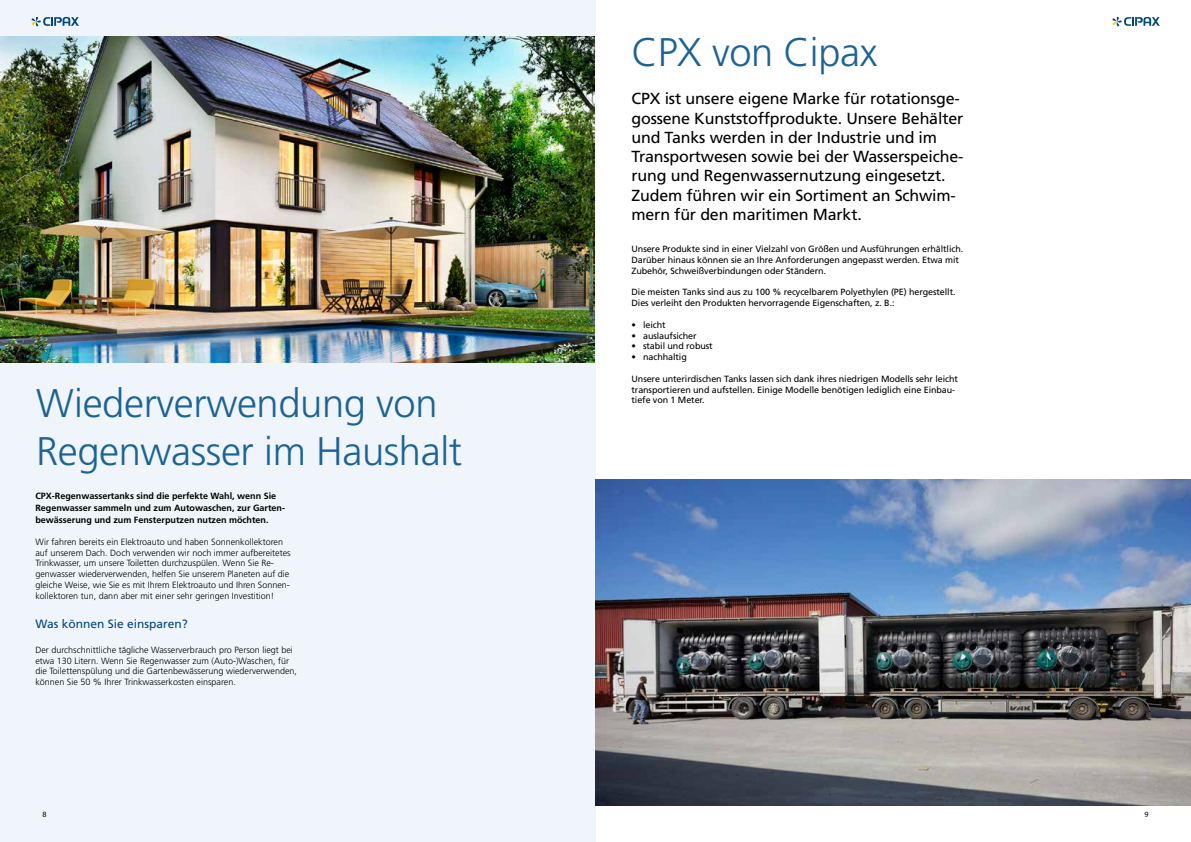
<style>
.page{position:relative;width:1191px;height:842px;background:#fff}
.page>*{position:absolute;margin:0;border:0;box-sizing:border-box;transform-origin:0 0}
.t1{font:300 39.9px/48px "Frutiger LT Std";letter-spacing:-.01em;color:#1c6394}
.t2{font:16px/19.2px "Frutiger LT Std";letter-spacing:-.01em;color:#000}
.t3{font:12px "Frutiger LT Std";color:#00457c}
.t4{font:300 9px/10.8px "Frutiger LT Std";color:#000}
.t5{font:9px/10.8px "Frutiger LT Std";letter-spacing:-.01em;color:#000}
.t6{font:700 9px/12px "Frutiger LT Std";color:#000}
.t7{font:8px "Myriad Pro";color:#000}
</style>
<div class="page">
<div style="left:0;top:0;width:595px;height:842px;background:#eff5fa"></div>
<img style="left:0;top:36px;width:595px;height:326px">
<svg style="left:31px;top:17px;width:48px;height:10px"></svg>
<svg style="left:1112px;top:17px;width:47px;height:10px"></svg>
<img style="left:595px;top:480px;width:596px;height:326px">
<h1 class="t1" style="left:36px;top:380px;width:427px">Wiederverwendung von<br>Regenwasser im Haushalt</h1>
<p class="t6" style="left:35px;top:490px;width:251px">CPX-Regenwassertanks sind die perfekte Wahl, wenn Sie<br>Regenwasser sammeln und zum Autowaschen, zur Garten&shy;bewässerung und zum Fensterputzen nutzen möchten.</p>
<p class="t4" style="left:35px;top:536px;width:257px">Wir fahren bereits ein Elektroauto und haben Sonnenkollektoren auf unserem Dach. Doch verwenden wir noch immer aufbereitetes Trinkwasser, um unsere Toiletten durchzuspülen. Wenn Sie Re&shy;genwasser wiederverwenden, helfen Sie unserem Planeten auf die gleiche Weise, wie Sie es mit Ihrem Elektroauto und Ihren Sonnen&shy;kollektoren tun, dann aber mit einer sehr geringen Investition!</p>
<h3 class="t3" style="left:35px;top:616px;width:154px">Was können Sie einsparen?</h3>
<p class="t4" style="left:35px;top:644px;width:263px">Der durchschnittliche tägliche Wasserverbrauch pro Person liegt bei etwa 130 Litern. Wenn Sie Regenwasser zum (Auto-)Waschen, für die Toilettenspülung und die Gartenbewässerung wiederverwenden, können Sie 50 % Ihrer Trinkwasserkosten einsparen.</p>
<h1 class="t1" style="left:631px;top:29px;width:247px">CPX von Cipax</h1>
<p class="t2" style="left:631px;top:89px;width:333px">CPX ist unsere eigene Marke für rotationsge&shy;gossene Kunststoffprodukte. Unsere Behälter und Tanks werden in der Industrie und im Transportwesen sowie bei der Wasserspeiche&shy;rung und Regenwassernutzung eingesetzt.<br>Zudem führen wir ein Sortiment an Schwim&shy;mern für den maritimen Markt.</p>
<p class="t5" style="left:631px;top:244px;width:333px">Unsere Produkte sind in einer Vielzahl von Größen und Ausführungen erhältlich.<br>Darüber hinaus können sie an Ihre Anforderungen angepasst werden. Etwa mit<br>Zubehör, Schweißverbindungen oder Ständern.</p>
<p class="t5" style="left:631px;top:287px;width:326px">Die meisten Tanks sind aus zu 100 % recycelbarem Polyethylen (PE) hergestellt.<br>Dies verleiht den Produkten hervorragende Eigenschaften, z. B.:</p>
<p class="t5" style="left:631px;top:319px;width:36px">• leicht</p>
<p class="t5" style="left:631px;top:330px;width:67px">• auslaufsicher</p>
<p class="t5" style="left:631px;top:341px;width:83px">• stabil und robust</p>
<p class="t5" style="left:631px;top:352px;width:57px">• nachhaltig</p>
<p class="t5" style="left:631px;top:373px;width:328px">Unsere unterirdischen Tanks lassen sich dank ihres niedrigen Modells sehr leicht transportieren und aufstellen. Einige Modelle benötigen lediglich eine Einbau&shy;tiefe von 1 Meter.</p>
<p class="t7" style="left:43px;top:809px;width:6px">8</p>
<p class="t7" style="left:1144px;top:809px;width:6px">9</p>
</div>
